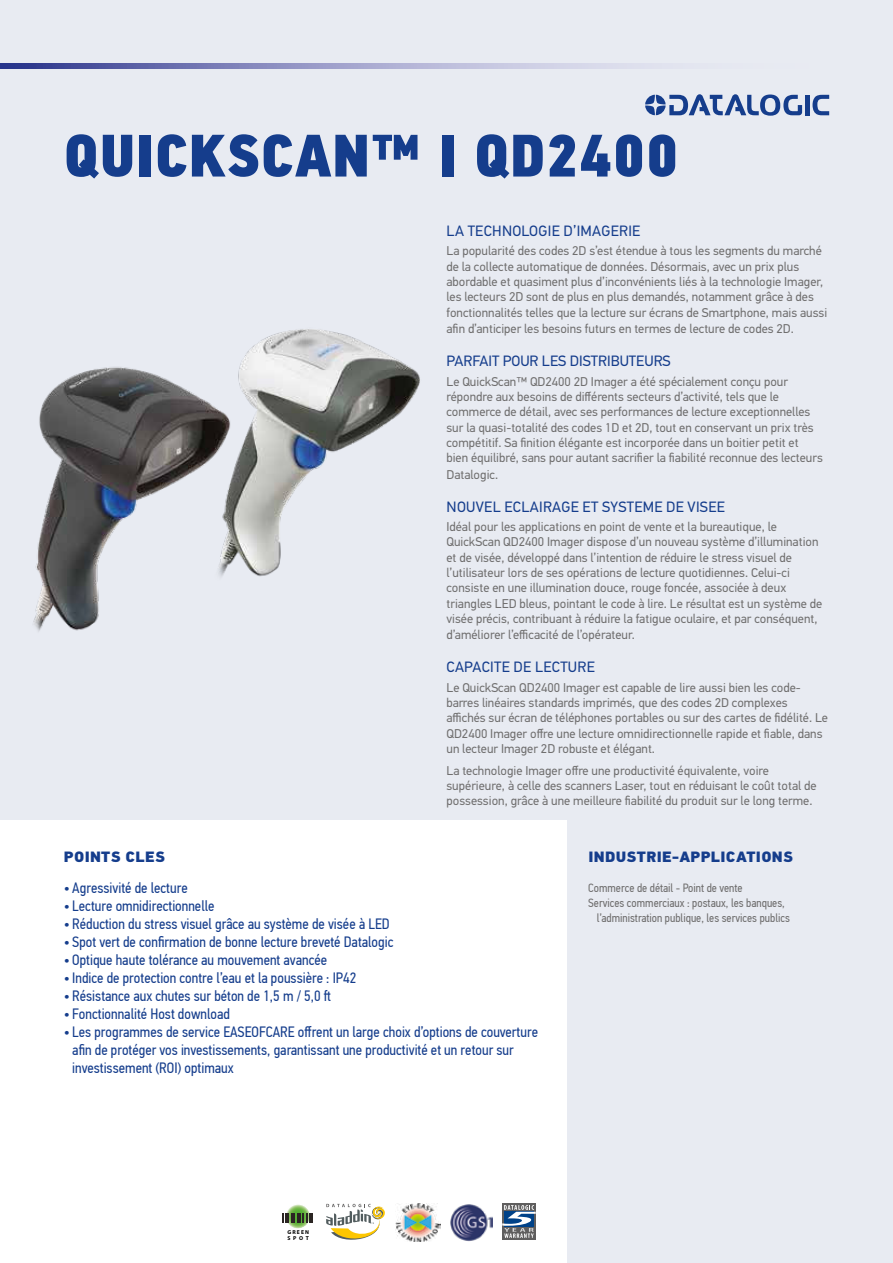
<style>
.page{position:relative;width:893px;height:1263px;background:#fff}
.page>*{position:absolute;margin:0;border:0;box-sizing:border-box;transform-origin:0 0}
.t1{font:60px "PF Din Text Cond Pro X Black";letter-spacing:.01em;color:#153d8c}
.t2{font:15px/18px "PF Din Text Cond Pro";color:#153d8c}
.t3{font:15px "PF Din Text Pro";letter-spacing:.02em;color:#153d8c}
.t4{font:900 15px "PF Din Text Pro";letter-spacing:.02em;color:#153d8c}
.t5{font:15px "PF Din Text Pro";color:#153d8c}
.t6{font:12.75px/15.3px "PF Din Text Pro";color:#706f6f}
.t7{font:12px "PF Din Text Cond Pro";color:#706f6f}
.t8{font:700 5.7px/5.7px "Myriad Pro";letter-spacing:.2em;color:#000}
</style>
<div class="page">
<div style="left:0;top:0;width:892px;height:1263px;background:#e8ebf2"></div>
<svg style="left:0;top:64px;width:893px;height:4px"></svg>
<div style="left:0;top:820px;width:567px;height:442px;background:#fff"></div>
<div style="left:805px;top:95px;width:5px;height:20px;background:#153d8c"></div>
<svg style="left:812px;top:95px;width:17px;height:20px"></svg>
<svg style="left:645px;top:94px;width:157px;height:22px"></svg>
<svg style="left:326px;top:1204px;width:59px;height:36px"></svg>
<img style="left:450px;top:1204px;width:42px;height:37px">
<svg style="left:285px;top:1204px;width:25px;height:24px"></svg>
<svg style="left:282px;top:1213px;width:31px;height:9px"></svg>
<div style="left:502px;top:1203px;width:34px;height:37px;background:#5f5e5e"></div>
<svg style="left:502px;top:1205px;width:34px;height:33px"></svg>
<img style="left:395px;top:1204px;width:46px;height:37px">
<img style="left:33px;top:329px;width:387px;height:303px">
<h1 class="t1" style="left:64px;top:121px;width:616px">QUICKSCAN™ I QD2400</h1>
<p class="t3" style="left:447px;top:225px;width:195px">LA TECHNOLOGIE D’IMAGERIE</p>
<p class="t6" style="left:446px;top:244px;width:382px">La popularité des codes 2D s’est étendue à tous les segments du marché de la collecte automatique de données. Désormais, avec un prix plus abordable et quasiment plus d’inconvénients liés à la technologie Imager, les lecteurs 2D sont de plus en plus demandés, notamment grâce à des fonctionnalités telles que la lecture sur écrans de Smartphone, mais aussi</p>
<p class="t6" style="left:446px;top:322px;width:349px">afin d’anticiper les besoins futurs en termes de lecture de codes 2D.</p>
<p class="t5" style="left:446px;top:355px;width:226px">PARFAIT POUR LES DISTRIBUTEURS</p>
<p class="t6" style="left:446px;top:374px;width:378px">Le QuickScan™ QD2400 2D Imager a été spécialement conçu pour répondre aux besoins de différents secteurs d’activité, tels que le commerce de détail, avec ses performances de lecture exceptionnelles sur la quasi-totalité des codes 1D et 2D, tout en conservant un prix très compétitif. Sa finition élégante est incorporée dans un boitier petit et bien équilibré, sans pour autant sacrifier la fiabilité reconnue des lecteurs</p>
<p class="t6" style="left:446px;top:467px;width:53px">Datalogic.</p>
<p class="t3" style="left:447px;top:500px;width:280px">NOUVEL ECLAIRAGE ET SYSTEME DE VISEE</p>
<p class="t6" style="left:446px;top:520px;width:377px">Idéal pour les applications en point de vente et la bureautique, le QuickScan QD2400 Imager dispose d’un nouveau système d’illumination et de visée, développé dans l’intention de réduire le stress visuel de l’utilisateur lors de ses opérations de lecture quotidiennes. Celui-ci consiste en une illumination douce, rouge foncée, associée à deux triangles LED bleus, pointant le code à lire. Le résultat est un système de visée précis, contribuant à réduire la fatigue oculaire, et par conséquent,</p>
<p class="t6" style="left:446px;top:628px;width:190px">d’améliorer l’efficacité de l’opérateur.</p>
<p class="t3" style="left:447px;top:661px;width:150px">CAPACITE DE LECTURE</p>
<p class="t6" style="left:446px;top:681px;width:383px">Le QuickScan QD2400 Imager est capable de lire aussi bien les code&shy;barres linéaires standards imprimés, que des codes 2D complexes affichés sur écran de téléphones portables ou sur des cartes de fidélité. Le QD2400 Imager offre une lecture omnidirectionnelle rapide et fiable, dans un lecteur Imager 2D robuste et élégant.</p>
<p class="t6" style="left:446px;top:764px;width:372px">La technologie Imager offre une productivité équivalente, voire supérieure, à celle des scanners Laser, tout en réduisant le coût total de possession, grâce à une meilleure fiabilité du produit sur le long terme.</p>
<p class="t4" style="left:64px;top:848px;width:103px">POINTS CLES</p>
<p class="t2" style="left:64px;top:880px;width:125px">• Agressivité de lecture</p>
<p class="t2" style="left:64px;top:898px;width:152px">• Lecture omnidirectionnelle</p>
<p class="t2" style="left:64px;top:916px;width:327px">• Réduction du stress visuel grâce au système de visée à LED</p>
<p class="t2" style="left:64px;top:934px;width:331px">• Spot vert de confirmation de bonne lecture breveté Datalogic</p>
<p class="t2" style="left:64px;top:952px;width:265px">• Optique haute tolérance au mouvement avancée</p>
<p class="t2" style="left:64px;top:970px;width:294px">• Indice de protection contre l’eau et la poussière : IP42</p>
<p class="t2" style="left:64px;top:988px;width:269px">• Résistance aux chutes sur béton de 1,5 m / 5,0 ft</p>
<p class="t2" style="left:64px;top:1006px;width:168px">• Fonctionnalité Host download</p>
<p class="t2" style="left:72px;top:1024px;width:467px;text-indent:-9px">• Les programmes de service EASEOFCARE offrent un large choix d’options de couverture afin de protéger vos investissements, garantissant une productivité et un retour sur investissement (ROI) optimaux</p>
<p class="t4" style="left:588px;top:848px;width:206px">INDUSTRIE-APPLICATIONS</p>
<p class="t7" style="left:588px;top:883px;width:156px">Commerce de détail - Point de vente</p>
<p class="t7" style="left:588px;top:898px;width:198px">Services commerciaux : postaux, les banques,</p>
<p class="t7" style="left:597px;top:913px;width:195px">l’administration publique, les services publics</p>
<p class="t8" style="left:287px;top:1229px;width:23px">GREEN<br>SPOT</p>
</div>
